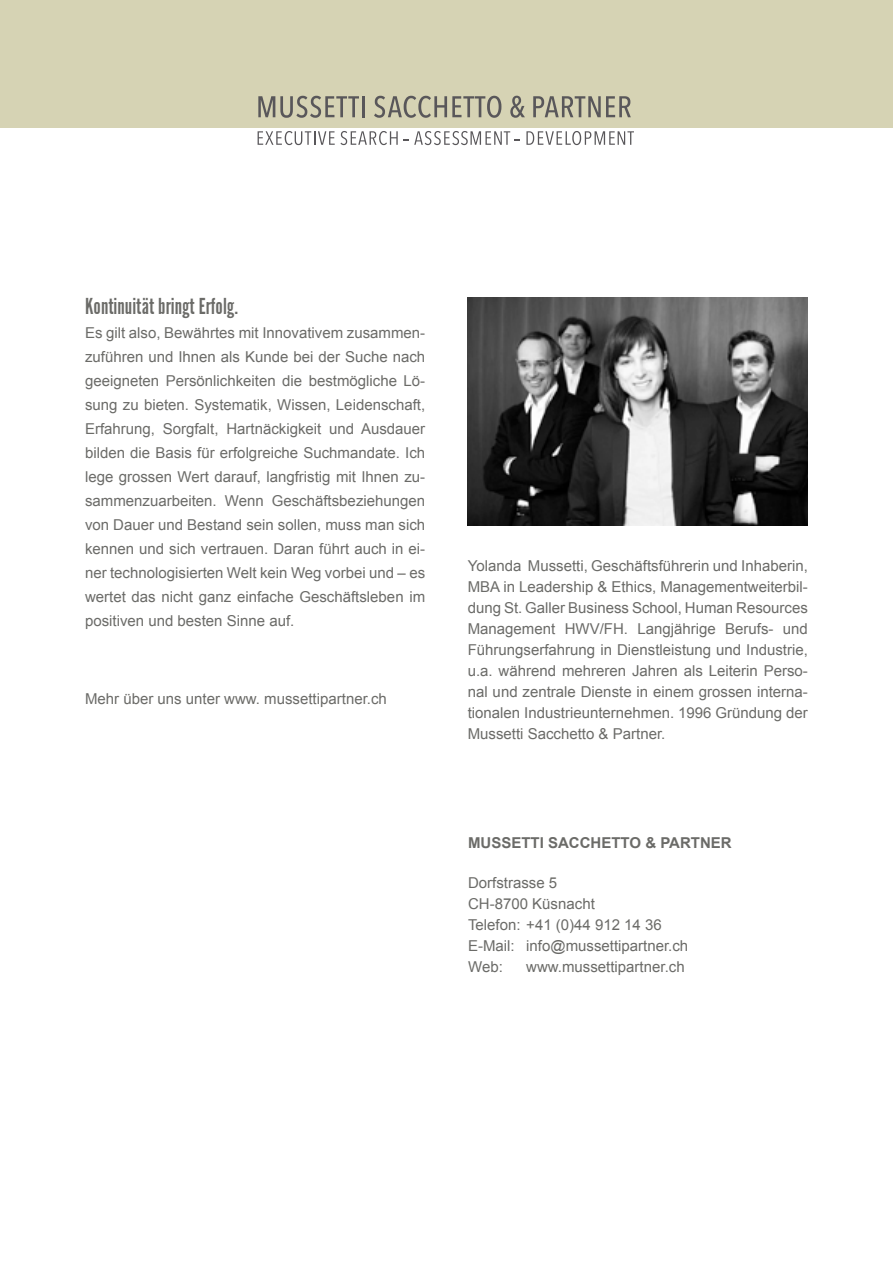
<style>
.page{position:relative;width:893px;height:1263px;background:#fff}
.page>*{position:absolute;margin:0;border:0;box-sizing:border-box;transform-origin:0 0}
.t1{font:24px "Alternate Gothic Com No 1";color:#6b6b68}
.t2{font:15px/21px "Arial";color:#6b6b68;text-align:justify}
.t3{font:700 15px "Arial";color:#6b6b68}
</style>
<div class="page">
<img style="left:468px;top:298px;width:340px;height:227px">
<div style="left:0;top:0;width:893px;height:128px;background:#d6d3b4"></div>
<svg style="left:258px;top:96px;width:101px;height:22px"></svg>
<hr style="left:362px;top:96px;width:3px;height:21px;background:#59575a">
<svg style="left:374px;top:96px;width:127px;height:22px"></svg>
<svg style="left:510px;top:96px;width:15px;height:22px"></svg>
<svg style="left:533px;top:96px;width:98px;height:21px"></svg>
<svg style="left:258px;top:131px;width:262px;height:14px"></svg>
<svg style="left:526px;top:131px;width:108px;height:14px"></svg>
<h1 class="t1" style="left:85px;top:293px;width:155px">Kontinuität bringt Erfolg.</h1>
<p class="t2" style="left:85px;top:321px;width:342px;line-height:24px">Es gilt also, Bewährtes mit Innovativem zusammen&shy;zuführen und Ihnen als Kunde bei der Suche nach geeigneten Persönlichkeiten die bestmögliche Lö&shy;sung zu bieten. Systematik, Wissen, Leidenschaft, Erfahrung, Sorgfalt, Hartnäckigkeit und Ausdauer bilden die Basis für erfolgreiche Suchmandate. Ich lege grossen Wert darauf, langfristig mit Ihnen zu&shy;sammenzuarbeiten. Wenn Geschäftsbeziehungen von Dauer und Bestand sein sollen, muss man sich kennen und sich vertrauen. Daran führt auch in ei&shy;ner technologisierten Welt kein Weg vorbei und – es wertet das nicht ganz einfache Geschäftsleben im positiven und besten Sinne auf.</p>
<p class="t2" style="left:85px;top:688px;width:303px">Mehr über uns unter www. mussettipartner.ch</p>
<p class="t2" style="left:468px;top:556px;width:342px">Yolanda Mussetti, Geschäftsführerin und Inhaberin, MBA in Leadership &amp; Ethics, Managementweiterbil&shy;dung St. Galler Business School, Human Resources Management HWV/FH. Langjährige Berufs- und Führungserfahrung in Dienstleistung und Industrie, u.a. während mehreren Jahren als Leiterin Perso&shy;nal und zentrale Dienste in einem grossen interna&shy;tionalen Industrieunternehmen. 1996 Gründung der Mussetti Sacchetto &amp; Partner.</p>
<p class="t3" style="left:468px;top:832px;width:265px">MUSSETTI SACCHETTO &amp; PARTNER</p>
<p class="t2" style="left:468px;top:872px;width:222px;text-align:left">Dorfstrasse 5<br>CH-8700 Küsnacht<br>Telefon: +41 (0)44 912 14 36<br>E-Mail: info@mussettipartner.ch<br>Web:</p>
<p class="t2" style="left:526px;top:956px;width:160px">www.mussettipartner.ch</p>
</div>
